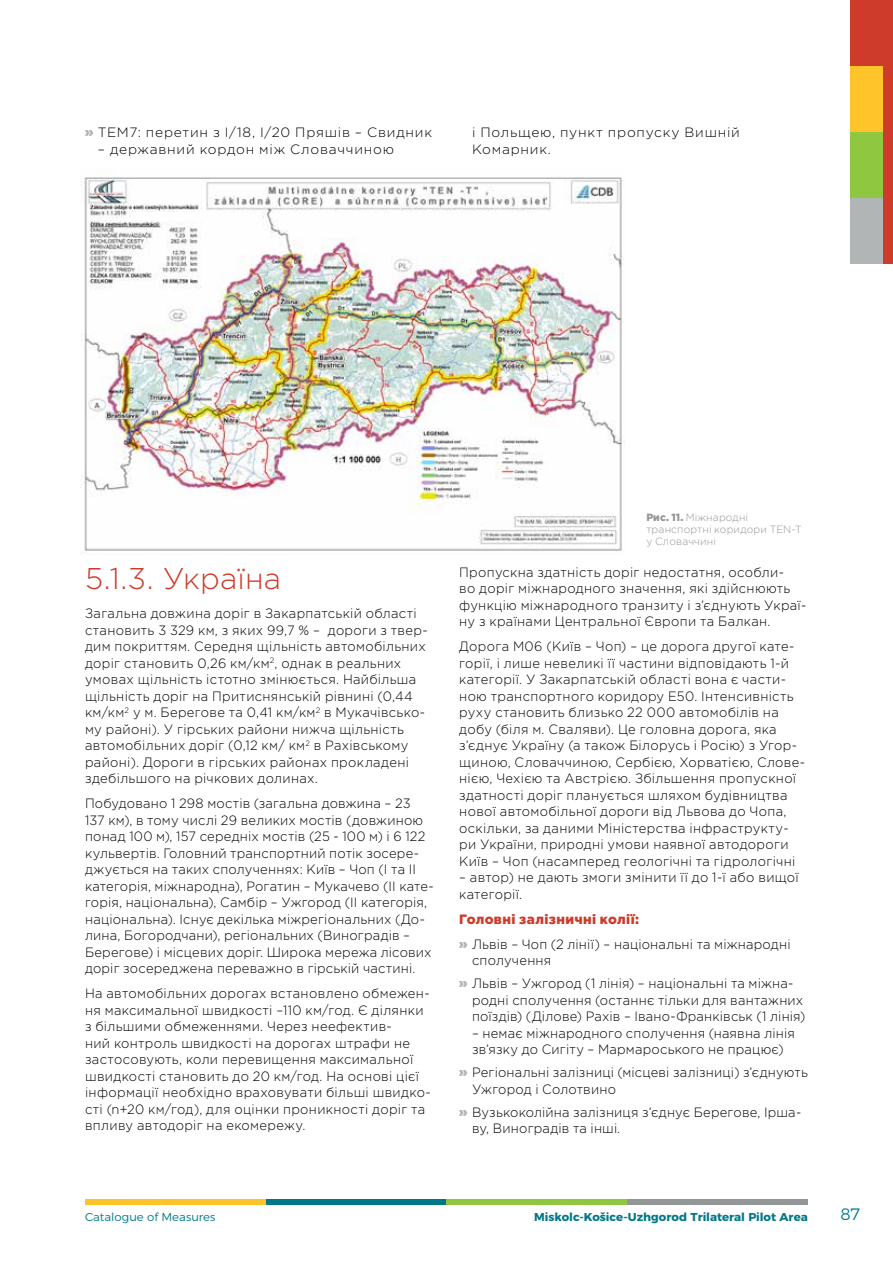
<style>
.page{position:relative;width:893px;height:1263px;background:#fff}
.page>*{position:absolute;margin:0;border:0;box-sizing:border-box;transform-origin:0 0}
.t1{font:300 30px "Gotham Pro";letter-spacing:.005em;color:#ce3b2b}
.t2{font:300 16.5px "Montserrat";color:#007888}
.t3{font:300 13.5px/16.5px "Gotham Pro";letter-spacing:.025em;color:#000;scale:.96 1}
.t4{font:300 13.5px/16.5px "Gotham Pro";letter-spacing:.055em;color:#000}
.t5{font:700 11.4px "Montserrat";color:#007888}
.t6{font:300 11.4px "Montserrat";color:#007888}
.t7{font:300 10.5px/12px "Gotham Pro";letter-spacing:.015em;color:#939697}
.s1{font-family:"Montserrat";font-weight:900;font-size:15px;color:#b2b5b6}
.s2{font-weight:900}
.s3{font-weight:900;color:#ce3b2b}
</style>
<div class="page">
<div style="left:266px;top:1199px;width:180px;height:5px;background:#007888"></div>
<div style="left:446px;top:1199px;width:181px;height:5px;background:#8fc740"></div>
<div style="left:627px;top:1199px;width:180px;height:5px;background:#939697"></div>
<div style="left:85px;top:1199px;width:181px;height:5px;background:#ffc429"></div>
<div style="left:850px;top:0;width:43px;height:66px;background:#ce3b2b"></div>
<div style="left:850px;top:66px;width:43px;height:66px;background:#ffc429"></div>
<div style="left:850px;top:132px;width:43px;height:66px;background:#8fc740"></div>
<div style="left:850px;top:198px;width:43px;height:66px;background:#b2b5b6"></div>
<div style="left:883px;top:61px;width:10px;height:203px;background:#ce3b2b"></div>
<img style="left:80px;top:177px;width:545px;height:378px">
<p class="t4" style="left:85px;top:125px;width:349px"><span class="s1">»</span> TEM7: перетин з I/18, I/20 Пряшів – Свидник</p>
<p class="t4" style="left:98px;top:141px;width:298px">– державний кордон між Словаччиною</p>
<p class="t4" style="left:472px;top:125px;width:269px">і Польщею, пункт пропуску Вишній<br>Комарник.</p>
<h1 class="t1" style="left:85px;top:562px;width:198px">5.1.3. Україна</h1>
<p class="t3" style="left:85px;top:605px;width:358px">Загальна довжина доріг в Закарпатській області становить 3 329 км, з яких 99,7 % – дороги з твер&shy;дим покриттям. Середня щільність автомобільних доріг становить 0,26 км/км<sup>2</sup>, однак в реальних умовах щільність істотно змінюється. Найбільша щільність доріг на Притиснянській рівнині (0,44 км/км<sup>2</sup> у м. Берегове та 0,41 км/км<sup>2</sup> в Мукачівсько&shy;му районі). У гірських райони нижча щільність автомобільних доріг (0,12 км/ км<sup>2</sup> в Рахівському районі). Дороги в гірських районах прокладені здебільшого на річкових долинах.</p>
<p class="t3" style="left:85px;top:795px;width:365px">Побудовано 1 298 мостів (загальна довжина – 23<br>137 км), в тому числі 29 великих мостів (довжиною понад 100 м), 157 середніх мостів (25 - 100 м) і 6 122 кульвертів. Головний транспортний потік зосере&shy;джується на таких сполученнях: Київ – Чоп (I та II категорія, міжнародна), Рогатин – Мукачево (II кате&shy;горія, національна), Самбір – Ужгород (II категорія, національна). Існує декілька міжрегіональних (До&shy;лина, Богородчани), регіональних (Виноградів – Берегове) і місцевих доріг. Широка мережа лісових доріг зосереджена переважно в гірській частині.</p>
<p class="t3" style="left:85px;top:985px;width:362px">На автомобільних дорогах встановлено обмежен&shy;ня максимальної швидкості –110 км/год. Є ділянки з більшими обмеженнями. Через неефектив-<br>ний контроль швидкості на дорогах штрафи не застосовують, коли перевищення максимальної швидкості становить до 20 км/год. На основі цієї інформації необхідно враховувати більші швидко&shy;сті (n+20 км/год), для оцінки проникності доріг та впливу автодоріг на екомережу.</p>
<p class="t7" style="left:646px;top:512px;width:157px"><span class="s2">Рис. 11.</span> Міжнародні транспортні коридори TEN-T у Словаччині</p>
<p class="t3" style="left:459px;top:564px;width:363px">Пропускна здатність доріг недостатня, особли-<br>во доріг міжнародного значення, які здійснюють функцію міжнародного транзиту і з’єднують Украї&shy;ну з країнами Центральної Європи та Балкан.</p>
<p class="t3" style="left:459px;top:638px;width:362px">Дорога М06 (Київ – Чоп) – це дорога другої кате&shy;горії, і лише невеликі її частини відповідають 1-й категорії. У Закарпатській області вона є части&shy;ною транспортного коридору E50. Інтенсивність руху становить близько 22 000 автомобілів на добу (біля м. Сваляви). Це головна дорога, яка з’єднує Україну (а також Білорусь і Росію) з Угор&shy;щиною, Словаччиною, Сербією, Хорватією, Слове&shy;нією, Чехією та Австрією. Збільшення пропускної здатності доріг планується шляхом будівництва нової автомобільної дороги від Львова до Чопа, оскільки, за даними Міністерства інфраструкту&shy;ри України, природні умови наявної автодороги Київ – Чоп (насамперед геологічні та гідрологічні</p>
<p class="t3" style="left:459px;top:869px;width:355px">– автор) не дають змоги змінити її до 1-ї або вищої категорії.</p>
<p class="t3" style="left:459px;top:907px;width:347px;line-height:25px"><span class="s3">Головні залізничні колії:<br></span><span class="s1">»</span> Львів – Чоп (2 лінії) – національні та міжнародні</p>
<p class="t3" style="left:459px;top:949px;width:350px;line-height:23px;text-indent:13px">сполучення<br><span class="s1">»</span> Львів – Ужгород (1 лінія) – національні та міжна-</p>
<p class="t3" style="left:472px;top:992px;width:349px">родні сполучення (останнє тільки для вантажних поїздів) (Ділове) Рахів – Івано-Франківськ (1 лінія)</p>
<p class="t3" style="left:472px;top:1025px;width:338px">– немає міжнародного сполучення (наявна лінія зв’язку до Сигіту – Мармароського не працює)</p>
<p class="t3" style="left:472px;top:1064px;width:351px;text-indent:-13px"><span class="s1">»</span> Регіональні залізниці (місцеві залізниці) з’єднують<br>Ужгород і Солотвино</p>
<p class="t3" style="left:472px;top:1104px;width:345px;text-indent:-13px"><span class="s1">»</span> Вузькоколійна залізниця з’єднує Берегове, Ірша&shy;ву, Виноградів та інші.</p>
<p class="t6" style="left:85px;top:1207px;width:132px">Catalogue of Measures</p>
<p class="t5" style="left:534px;top:1207px;width:275px">Miskolc-Košice-Uzhgorod Trilateral Pilot Area</p>
<p class="t2" style="left:840px;top:1202px;width:21px">87</p>
</div>
